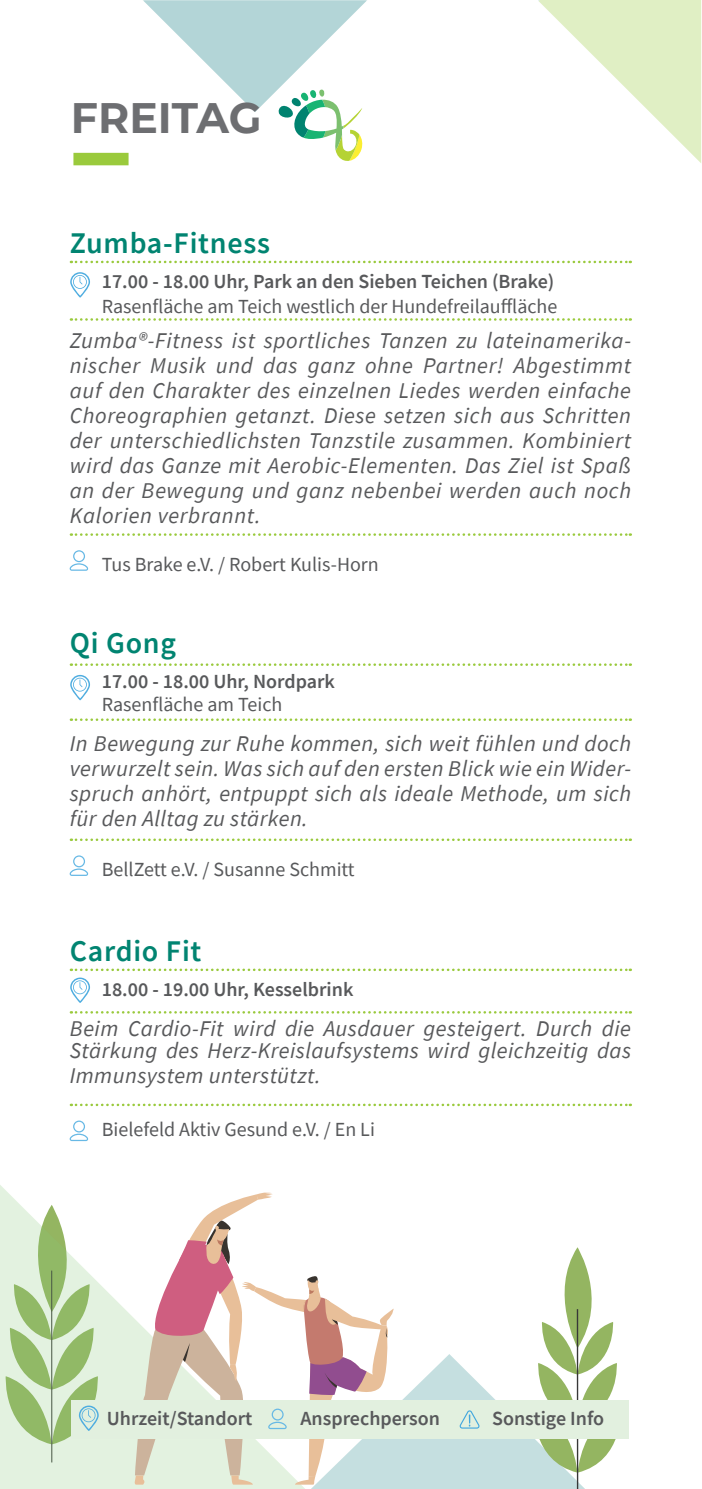
<style>
.page{position:relative;width:702px;height:1489px;background:#fff}
.page>*{position:absolute;margin:0;border:0;box-sizing:border-box;transform-origin:0 0}
.t1{font:700 42.5px "Montserrat";color:#6d6e71}
.t2{font:600 30px "Source Sans Pro";letter-spacing:.025em;color:#018471}
.t3{font:italic 22.5px/25px "Source Sans Pro";letter-spacing:.02em;color:#58595b;text-align:justify}
.t4{font:20px "Source Sans Pro";color:#58595b}
.t5{font:600 20px "Source Sans Pro";color:#58595b}
</style>
<div class="page">
<svg style="left:0;top:1185px;width:135px;height:303px;fill:#e3f2e0"></svg>
<svg style="left:71px;top:261px;width:559px;height:2px"></svg>
<svg style="left:71px;top:318px;width:559px;height:3px"></svg>
<svg style="left:71px;top:533px;width:559px;height:3px"></svg>
<svg style="left:70px;top:272px;width:20px;height:25px"></svg>
<svg style="left:69px;top:550px;width:19px;height:20px"></svg>
<div style="left:73px;top:153px;width:55px;height:12px;background:#9aca3c"></div>
<svg style="left:73px;top:0;width:628px;height:163px"></svg>
<svg style="left:71px;top:663px;width:559px;height:3px"></svg>
<svg style="left:71px;top:718px;width:559px;height:3px"></svg>
<svg style="left:71px;top:838px;width:559px;height:3px"></svg>
<svg style="left:70px;top:675px;width:20px;height:25px"></svg>
<svg style="left:69px;top:855px;width:19px;height:20px"></svg>
<svg style="left:71px;top:968px;width:559px;height:3px"></svg>
<svg style="left:71px;top:1011px;width:559px;height:2px"></svg>
<svg style="left:71px;top:1103px;width:559px;height:3px"></svg>
<svg style="left:70px;top:977px;width:20px;height:25px"></svg>
<svg style="left:69px;top:1120px;width:19px;height:20px"></svg>
<div style="left:71px;top:1400px;width:557px;height:38px;background:#e2f0df"></div>
<svg style="left:2px;top:1204px;width:99px;height:240px"></svg>
<svg style="left:135px;top:1192px;width:489px;height:296px"></svg>
<h1 class="t1" style="left:71px;top:87px;width:192px">FREITAG</h1>
<h2 class="t2" style="left:70px;top:223px;width:202px">Zumba-Fitness</h2>
<p class="t5" style="left:102px;top:268px;width:454px">17.00 - 18.00 Uhr, Park an den Sieben Teichen (Brake)</p>
<p class="t4" style="left:102px;top:293px;width:457px">Rasenfläche am Teich westlich der Hundefreilauffläche</p>
<p class="t3" style="left:70px;top:328px;width:562px">Zumba®-Fitness ist sportliches Tanzen zu lateinamerika&shy;nischer Musik und das ganz ohne Partner! Abgestimmt auf den Charakter des einzelnen Liedes werden einfache Choreographien getanzt. Diese setzen sich aus Schritten der unterschiedlichsten Tanzstile zusammen. Kombiniert wird das Ganze mit Aerobic-Elementen. Das Ziel ist Spaß an der Bewegung und ganz nebenbei werden auch noch Kalorien verbrannt.</p>
<p class="t4" style="left:102px;top:551px;width:278px">Tus Brake e.V. / Robert Kulis-Horn</p>
<h2 class="t2" style="left:70px;top:623px;width:108px">Qi Gong</h2>
<p class="t5" style="left:102px;top:668px;width:235px">17.00 - 18.00 Uhr, Nordpark</p>
<p class="t4" style="left:102px;top:691px;width:182px">Rasenfläche am Teich</p>
<p class="t3" style="left:70px;top:730px;width:562px">In Bewegung zur Ruhe kommen, sich weit fühlen und doch verwurzelt sein. Was sich auf den ersten Blick wie ein Wider&shy;spruch anhört, entpuppt sich als ideale Methode, um sich für den Alltag zu stärken.</p>
<p class="t4" style="left:102px;top:856px;width:254px">BellZett e.V. / Susanne Schmitt</p>
<h2 class="t2" style="left:70px;top:931px;width:133px">Cardio Fit</h2>
<p class="t5" style="left:102px;top:976px;width:253px">18.00 - 19.00 Uhr, Kesselbrink</p>
<p class="t3" style="left:70px;top:1016px;width:562px;line-height:22.5px">Beim Cardio-Fit wird die Ausdauer gesteigert. Durch die<br>Stärkung des Herz-Kreislaufsystems wird gleichzeitig das</p>
<p class="t3" style="left:70px;top:1063px;width:252px">Immunsystem unterstützt.</p>
<p class="t4" style="left:102px;top:1116px;width:275px">Bielefeld Aktiv Gesund e.V. / En Li</p>
<p class="t5" style="left:107px;top:1405px;width:147px">Uhrzeit/Standort</p>
<p class="t5" style="left:300px;top:1405px;width:141px">Ansprechperson</p>
<p class="t5" style="left:492px;top:1405px;width:113px">Sonstige Info</p>
</div>
